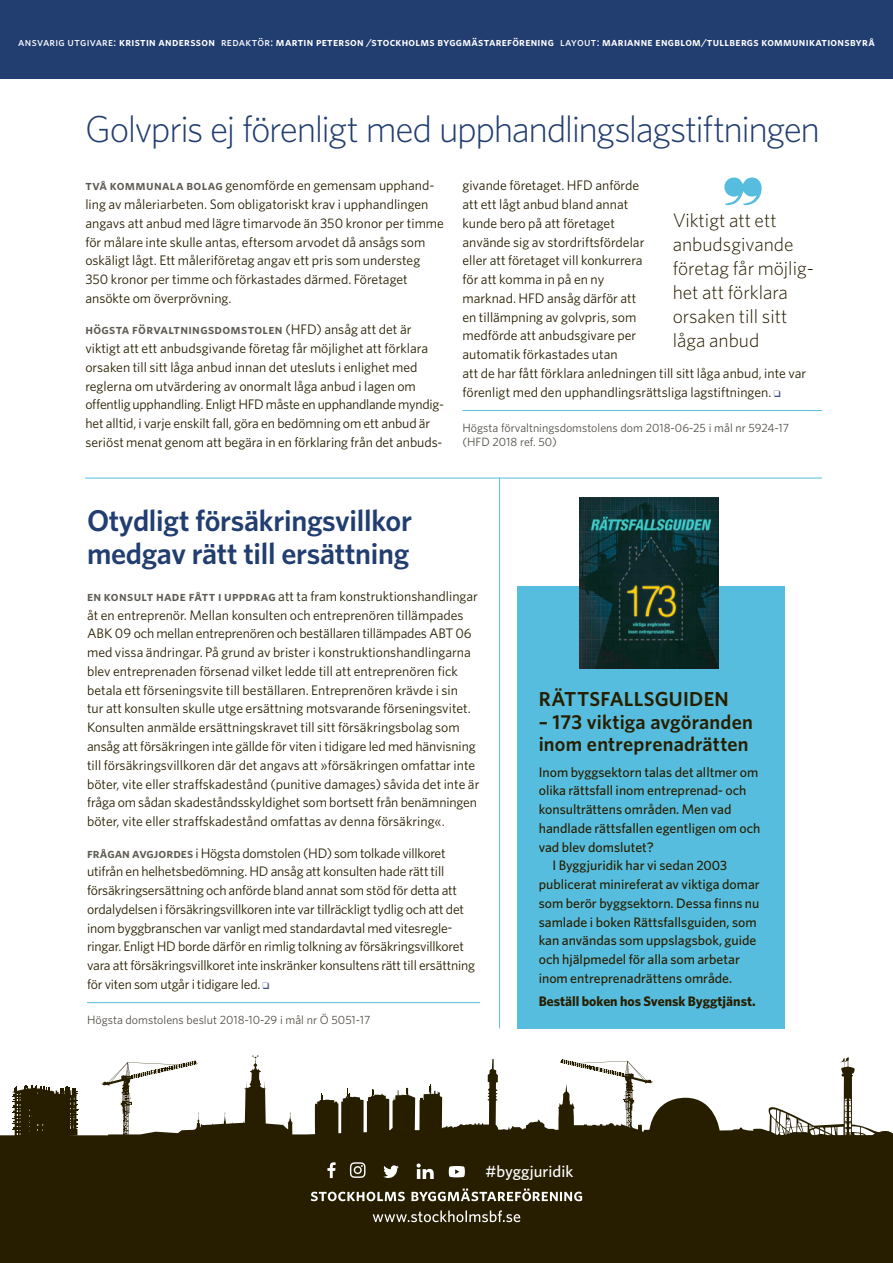
<style>
.page{position:relative;width:893px;height:1263px;background:#fff}
.page>*{position:absolute;margin:0;border:0;box-sizing:border-box;transform-origin:0 0}
.t1{font:300 37.5px "Whitney";letter-spacing:-.035em;color:#223d70}
.t2{font:600 30px/33px "Whitney";letter-spacing:-.01em;color:#223d70}
.t3{font:600 20.25px/22.6px "Whitney";letter-spacing:.01em;color:#271e00}
.t4{font:300 19.5px/24px "Whitney";color:#271e00}
.t5{font:500 16.5px "Whitney";color:#fff}
.t6{font:13.8px/18.8px "Whitney";color:#271e00}
.t7{font:500 13.8px "Whitney";color:#271e00}
.t8{font:13.8px "Whitney Semibold SC";letter-spacing:.025em;color:#5e5b53}
.t9{font:700 13.8px "Whitney";color:#271e00}
.t10{font:12px/14.2px "Whitney";color:#535047}
.t11{font:11.7px "Whitney Semibold SC";letter-spacing:.025em;color:#fff}
.s1{font-family:"Whitney Medium SC"}
.s2{color:#425182}
.s3{font-family:"Whitney Semibold SC";color:#5e5b53}
.s4{font-family:"Whitney";color:#271e00}
.s5{font-size:13.5px}
</style>
<div class="page">
<div style="left:517px;top:586px;width:267px;height:442px;background:#57bdde"></div>
<svg style="left:12px;top:1085px;width:66px;height:41px"></svg>
<svg style="left:197px;top:1055px;width:522px;height:71px"></svg>
<div style="left:0;top:1126px;width:893px;height:137px;background:#271e00"></div>
<svg style="left:315px;top:1084px;width:127px;height:60px"></svg>
<svg style="left:753px;top:1057px;width:140px;height:120px"></svg>
<svg style="left:101px;top:1060px;width:96px;height:78px"></svg>
<div style="left:0;top:0;width:893px;height:79px;background:#223d70"></div>
<hr style="left:462px;top:410px;width:360px;height:1px;background:#57bdde">
<svg style="left:311px;top:1188px;width:271px;height:13px"></svg>
<svg style="left:373px;top:1210px;width:147px;height:12px"></svg>
<svg style="left:327px;top:1162px;width:9px;height:16px"></svg>
<svg style="left:350px;top:1162px;width:15px;height:16px"></svg>
<svg style="left:383px;top:1165px;width:16px;height:13px"></svg>
<svg style="left:417px;top:1163px;width:17px;height:15px"></svg>
<svg style="left:449px;top:1166px;width:16px;height:11px"></svg>
<svg style="left:724px;top:177px;width:38px;height:28px"></svg>
<hr style="left:85px;top:478px;width:737px;height:1px;background:#57bdde">
<hr style="left:87px;top:1002px;width:393px;height:1px;background:#57bdde">
<hr style="left:499px;top:478px;width:1px;height:550px;background:#57bdde">
<img style="left:579px;top:498px;width:139px;height:170px">
<p class="t11" style="left:18px;top:34px;width:858px"><span class="s1">ansvarig utgivare:</span> kristin andersson <span class="s1">redaktör:</span> martin peterson /stockholms byggmästareförening <span class="s1">layout:</span> marianne engblom/tullbergs kommunikationsbyrå</p>
<h1 class="t1" style="left:85px;top:104px;width:737px">Golvpris ej förenligt med upphandlingslagstiftningen</h1>
<p class="t6" style="left:462px;top:176px;width:345px">givande företaget. HFD anförde<br>att ett lågt anbud bland annat<br>kunde bero på att företaget<br>använde sig av stordriftsfördelar<br>eller att företaget vill konkurrera<br>för att komma in på en ny<br>marknad. HFD ansåg därför att<br>en tillämpning av golvpris, som<br>medförde att anbudsgivare per<br>automatik förkastades utan<br>att de har fått förklara anledningen till sitt låga anbud, inte var förenligt med den upphandlingsrättsliga lagstiftningen. <span class="s2">❑</span></p>
<p class="t10" style="left:462px;top:421px;width:328px">Högsta förvaltningsdomstolens dom 2018-06-25 i mål nr 5924-17 (HFD 2018 ref. 50)</p>
<p class="t6" style="left:85px;top:176px;width:360px"><span class="s3">två kommunala bolag</span> genomförde en gemensam upphand&shy;ling av måleriarbeten. Som obligatoriskt krav i upphandlingen angavs att anbud med lägre timarvode än 350 kronor per timme för målare inte skulle antas, eftersom arvodet då ansågs som oskäligt lågt. Ett måleriföretag angav ett pris som understeg 350 kronor per timme och förkastades därmed. Företaget ansökte om överprövning.</p>
<p class="t8" style="left:85px;top:321px;width:328px">högsta förvaltningsdomstolen <span class="s4">(HFD) ansåg att det är</span></p>
<p class="t6" style="left:85px;top:339px;width:359px">viktigt att ett anbudsgivande företag får möjlighet att förklara orsaken till sitt låga anbud innan det utesluts i enlighet med reglerna om utvärdering av onormalt låga anbud i lagen om offentlig upphandling. Enligt HFD måste en upphandlande myndig&shy;het alltid, i varje enskilt fall, göra en bedömning om ett anbud är seriöst menat genom att begära in en förklaring från det anbuds-</p>
<h3 class="t4" style="left:673px;top:207px;width:143px">Viktigt att ett anbudsgivande företag får möjlig&shy;het att förklara orsaken till sitt låga anbud</h3>
<h2 class="t2" style="left:87px;top:504px;width:326px">Otydligt försäkringsvillkor medgav rätt till ersättning</h2>
<p class="t6" style="left:87px;top:586px;width:394px"><span class="s3">en konsult hade fått i uppdrag</span> att ta fram konstruktionshandlingar åt en entreprenör. Mellan konsulten och entreprenören tillämpades ABK 09 och mellan entreprenören och beställaren tillämpades ABT 06 med vissa ändringar. På grund av brister i konstruktionshandlingarna blev entreprenaden försenad vilket ledde till att entreprenören fick betala ett förseningsvite till beställaren. Entreprenören krävde i sin<br>tur att konsulten skulle utge ersättning motsvarande förseningsvitet.<br>Konsulten anmälde ersättningskravet till sitt försäkringsbolag som ansåg att försäkringen inte gällde för viten i tidigare led med hänvisning till försäkringsvillkoren där det angavs att »försäkringen omfattar inte böter, vite eller straffskadestånd (punitive damages) såvida det inte är fråga om sådan skadeståndsskyldighet som bortsett från benämningen böter, vite eller straffskadestånd omfattas av denna försäkring«.</p>
<p class="t6" style="left:87px;top:843px;width:389px"><span class="s3">frågan avgjordes</span> i Högsta domstolen (HD) som tolkade villkoret utifrån en helhetsbedömning. HD ansåg att konsulten hade rätt till försäkringsersättning och anförde bland annat som stöd för detta att ordalydelsen i försäkringsvillkoren inte var tillräckligt tydlig och att det inom byggbranschen var vanligt med standardavtal med vitesregle&shy;ringar. Enligt HD borde därför en rimlig tolkning av försäkringsvillkoret vara att försäkringsvillkoret inte inskränker konsultens rätt till ersättning för viten som utgår i tidigare led. <span class="s2">❑</span></p>
<p class="t10" style="left:87px;top:1013px;width:285px">Högsta domstolens beslut 2018-10-29 i mål nr Ö 5051-17</p>
<h3 class="t3" style="left:539px;top:687px;width:192px">RÄTTSFALLSGUIDEN</h3>
<h3 class="t3" style="left:539px;top:710px;width:216px">– 173 viktiga avgöranden inom entreprenadrätten</h3>
<p class="t7" style="left:539px;top:763px;width:221px">Inom byggsektorn talas det alltmer om</p>
<p class="t7" style="left:539px;top:781px;width:209px">olika rättsfall inom entreprenad- och</p>
<p class="t7" style="left:539px;top:800px;width:194px">konsulträttens områden. Men vad</p>
<p class="t7" style="left:539px;top:819px;width:223px">handlade rättsfallen egentligen om och</p>
<p class="t7" style="left:539px;top:838px;width:117px">vad blev domslutet?</p>
<p class="t7" style="left:552px;top:856px;width:176px">I Byggjuridik har vi sedan <span class="s5">2003</span></p>
<p class="t7" style="left:539px;top:875px;width:223px">publicerat minireferat av viktiga domar</p>
<p class="t7" style="left:539px;top:894px;width:222px">som berör byggsektorn. Dessa finns nu</p>
<p class="t7" style="left:539px;top:913px;width:219px">samlade i boken Rättsfallsguiden, som</p>
<p class="t7" style="left:539px;top:931px;width:219px">kan användas som uppslagsbok, guide</p>
<p class="t7" style="left:539px;top:950px;width:203px">och hjälpmedel för alla som arbetar</p>
<p class="t7" style="left:539px;top:969px;width:195px">inom entreprenadrättens område.</p>
<p class="t9" style="left:539px;top:992px;width:218px">Beställ boken hos Svensk Byggtjänst.</p>
<p class="t5" style="left:486px;top:1161px;width:89px">#byggjuridik</p>
</div>
